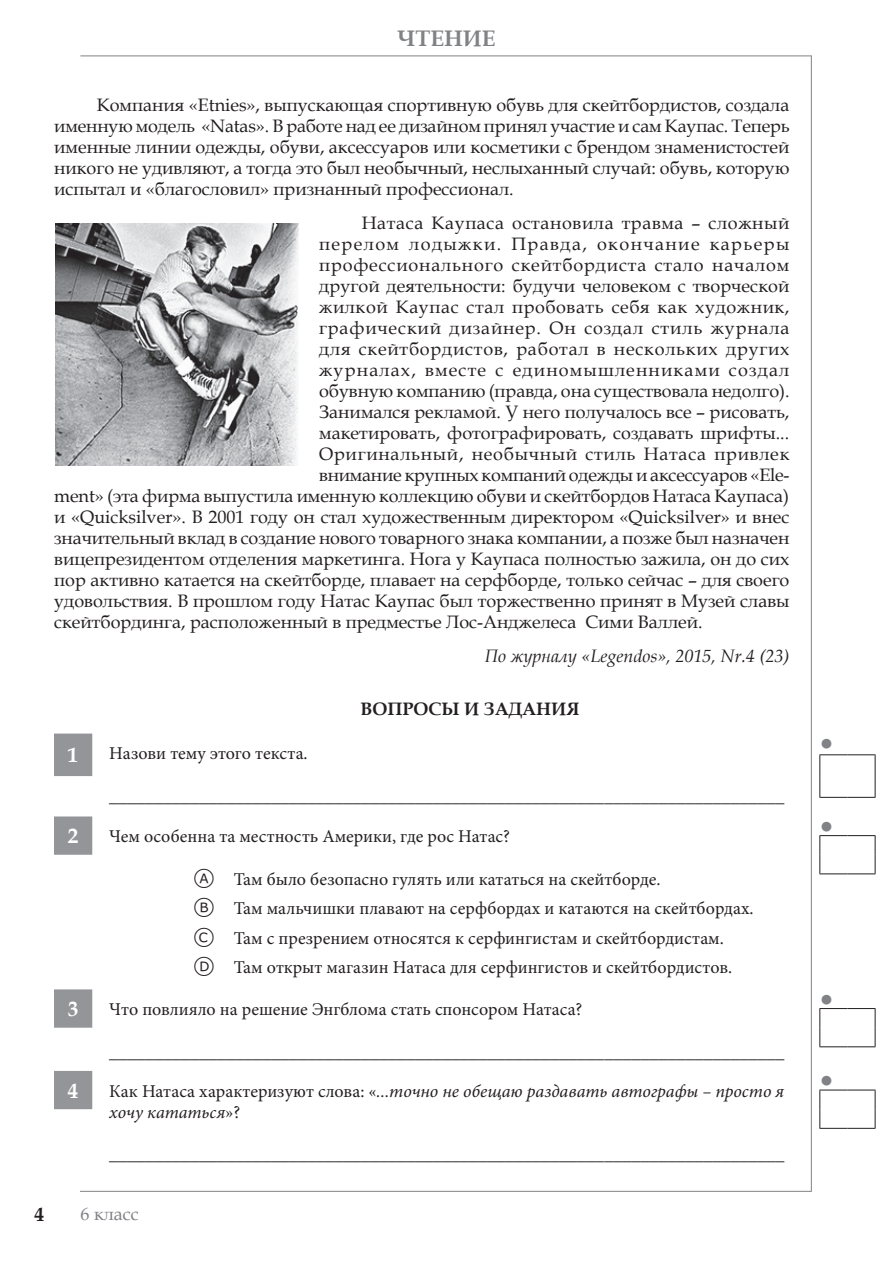
<style>
.page{position:relative;width:893px;height:1263px;background:#fff}
.page>*{position:absolute;margin:0;border:0;box-sizing:border-box;transform-origin:0 0}
.t1{font:700 22.5px "Book Antiqua";color:#808285}
.t2{font:22.5px "Arial";color:#808285}
.t3{font:700 21px "Book Antiqua";color:#fff}
.t4{font:700 19.5px "Book Antiqua";color:#231f20}
.t5{font:18px/21px "Book Antiqua";color:#231f20;text-align:justify}
.t6{font:18px/29.5px "Minion Pro";color:#231f20}
.t7{font:italic 18px/21px "Minion Pro";color:#231f20}
.t8{font:18px "Book Antiqua";letter-spacing:.045em;color:#231f20}
.t9{font:18px "Book Antiqua";letter-spacing:.03em;color:#231f20}
.t10{font:18px "Book Antiqua";letter-spacing:.05em;color:#231f20}
.t11{font:18px "Book Antiqua";letter-spacing:.04em;color:#231f20}
.t12{font:18px "Book Antiqua";letter-spacing:.065em;color:#231f20}
.t13{font:18px "Book Antiqua";letter-spacing:.08em;color:#231f20}
.t14{font:18px "Book Antiqua";letter-spacing:.035em;color:#231f20}
.t15{font:italic 18px "Book Antiqua";color:#231f20}
.t16{font:700 18px "Book Antiqua";color:#231f20}
.t17{font:18px "Book Antiqua";color:#808285}
.s1{font-family:"TIMSS options";font-size:24px}
.s2{font-style:normal}
</style>
<div class="page">
<hr style="left:80px;top:56px;width:731px;height:1px;background:#808285">
<hr style="left:811px;top:56px;width:1px;height:1136px;background:#808285">
<hr style="left:80px;top:1191px;width:731px;height:1px;background:#808285">
<img style="left:56px;top:223px;width:242px;height:243px">
<svg style="left:54px;top:733px;width:39px;height:376px"></svg>
<svg style="left:819px;top:754px;width:57px;height:44px"></svg>
<svg style="left:819px;top:835px;width:57px;height:39px"></svg>
<svg style="left:819px;top:1008px;width:57px;height:39px"></svg>
<svg style="left:819px;top:1090px;width:57px;height:39px"></svg>
<p class="t1" style="left:397px;top:23px;width:100px">ЧТЕНИЕ</p>
<p class="t5" style="left:54px;top:94px;width:737px;text-indent:43px">Компания «Etnies», выпускающая спортивную обувь для скейтбордистов, создала именную модель «Natas». В работе над ее дизайном принял участие и сам Каупас. Теперь именные линии одежды, обуви, аксессуаров или косметики с брендом знаменистостей никого не удивляют, а тогда это был необычный, неслыханный случай: обувь, которую испытал и «благословил» признанный профессионал.</p>
<p class="t14" style="left:362px;top:210px;width:429px">Натаса Каупаса остановила травма – сложный</p>
<p class="t13" style="left:319px;top:231px;width:472px">перелом лодыжки. Правда, окончание карьеры</p>
<p class="t8" style="left:319px;top:252px;width:472px">профессионального скейтбордиста стало началом</p>
<p class="t5" style="left:319px;top:275px;width:472px">другой деятельности: будучи человеком с творческой</p>
<p class="t9" style="left:319px;top:294px;width:472px">жилкой Каупас стал пробовать себя как художник,</p>
<p class="t10" style="left:319px;top:315px;width:472px">графический дизайнер. Он создал стиль журнала</p>
<p class="t8" style="left:319px;top:336px;width:472px">для скейтбордистов, работал в нескольких других</p>
<p class="t12" style="left:319px;top:357px;width:472px">журналах, вместе с единомышленниками создал</p>
<p class="t5" style="left:319px;top:380px;width:472px">обувную компанию (правда, она существовала недолго).</p>
<p class="t5" style="left:319px;top:401px;width:472px">Занимался рекламой. У него получалось все – рисовать,</p>
<p class="t5" style="left:319px;top:422px;width:472px">макетировать, фотографировать, создавать шрифты...</p>
<p class="t11" style="left:319px;top:441px;width:472px">Оригинальный, необычный стиль Натаса привлек</p>
<p class="t5" style="left:319px;top:464px;width:472px">внимание крупных компаний одежды и аксессуаров «Ele-</p>
<p class="t5" style="left:54px;top:485px;width:736px">ment» (эта фирма выпустила именную коллекцию обуви и скейтбордов Натаса Каупаса)</p>
<p class="t5" style="left:54px;top:506px;width:737px">и «Quicksilver». В 2001 году он стал художественным директором «Quicksilver» и внес</p>
<p class="t5" style="left:54px;top:527px;width:737px">значительный вклад в создание нового товарного знака компании, а позже был назначен</p>
<p class="t5" style="left:54px;top:548px;width:737px">вицепрезидентом отделения маркетинга. Нога у Каупаса полностью зажила, он до сих</p>
<p class="t5" style="left:54px;top:569px;width:737px">пор активно катается на скейтборде, плавает на серфборде, только сейчас – для своего</p>
<p class="t5" style="left:54px;top:590px;width:737px">удовольствия. В прошлом году Натас Каупас был торжественно принят в Музей славы</p>
<p class="t5" style="left:54px;top:611px;width:650px">скейтбординга, расположенный в предместье Лос-Анджелеса Сими Валлей.</p>
<p class="t15" style="left:485px;top:643px;width:306px">По журналу «Legendos», 2015, Nr.4 (23)</p>
<p class="t16" style="left:360px;top:696px;width:220px">Вопросы и задания</p>
<p class="t3" style="left:68px;top:741px;width:12px">1</p>
<p class="t6" style="left:109px;top:739px;width:200px">Назови тему этого текста.</p>
<p class="t6" style="left:109px;top:781px;width:676px">___________________________________________________________________________</p>
<p class="t3" style="left:68px;top:822px;width:12px">2</p>
<p class="t6" style="left:109px;top:822px;width:402px">Чем особенна та местность Америки, где рос Натас?</p>
<p class="t6" style="left:194px;top:864px;width:561px"><span class="s1">a</span> Там было безопасно гулять или кататься на скейтборде.<br><span class="s1">b</span> Там мальчишки плавают на серфбордах и катаются на скейтбордах. <span class="s1">c</span> Там с презрением относятся к серфингистам и скейтбордистам.<br><span class="s1">d</span> Там открыт магазин Натаса для серфингистов и скейтбордистов.</p>
<p class="t3" style="left:68px;top:995px;width:12px">3</p>
<p class="t6" style="left:109px;top:995px;width:475px">Что повлияло на решение Энгблома стать спонсором Натаса?</p>
<p class="t6" style="left:109px;top:1037px;width:676px">___________________________________________________________________________</p>
<p class="t3" style="left:68px;top:1076px;width:12px">4</p>
<p class="t7" style="left:109px;top:1080px;width:676px"><span class="s2">Как Натаса характеризуют слова: «</span>...точно не обещаю раздавать автографы – просто я хочу кататься<span class="s2">»?</span></p>
<p class="t6" style="left:109px;top:1139px;width:676px">___________________________________________________________________________</p>
<p class="t4" style="left:35px;top:1201px;width:11px">4</p>
<p class="t17" style="left:81px;top:1201px;width:60px">6 класс</p>
<p class="t2" style="left:820px;top:727px;width:15px">●</p>
<p class="t2" style="left:820px;top:810px;width:15px">●</p>
<p class="t2" style="left:820px;top:983px;width:15px">●</p>
<p class="t2" style="left:820px;top:1065px;width:15px">●</p>
</div>
